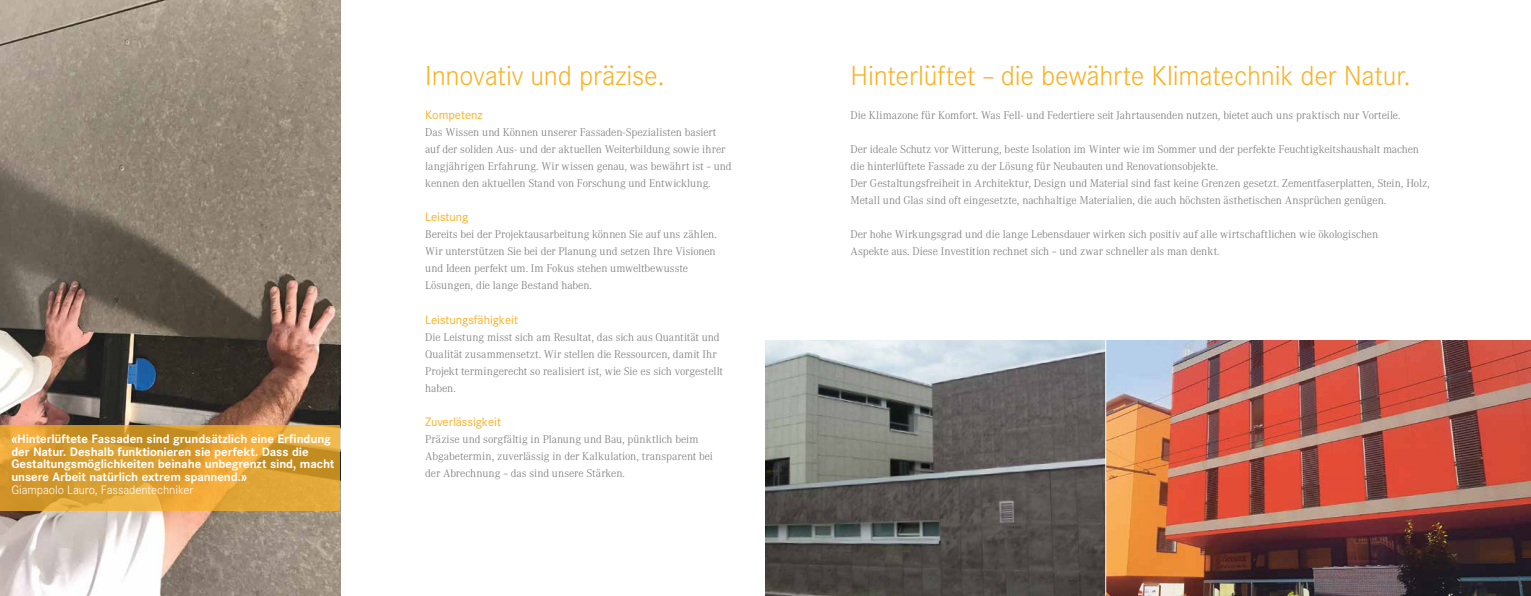
<style>
.page{position:relative;width:1531px;height:596px;background:#fff}
.page>*{position:absolute;margin:0;border:0;box-sizing:border-box;transform-origin:0 0}
.t1{font:300 27px "Corporate S";letter-spacing:-.01em;color:#f9b122}
.t2{font:700 12px/12.8px "Corporate S";letter-spacing:-.01em;color:#fff}
.t3{font:12px "Corporate S";color:#f9b122}
.t4{font:300 12px "Corporate S";letter-spacing:-.005em;color:#fff}
.t5{font:300 11px/17px "Corporate A";letter-spacing:-.005em;color:#7c7b7b}
</style>
<div class="page">
<img style="left:1106px;top:340px;width:425px;height:255px">
<svg style="left:765px;top:340px;width:340px;height:255px;background:#6e6e6c"></svg>
<img style="left:0;top:0;width:340px;height:595px">
<svg style="left:0;top:425px;width:340px;height:85px;background:#dda032"></svg>
<p class="t2" style="left:11px;top:432px;width:325px">«Hinterlüftete Fassaden sind grundsätzlich eine Erfindung der Natur. Deshalb funktionieren sie perfekt. Dass die Gestaltungsmöglichkeiten beinahe unbegrenzt sind, macht unsere Arbeit natürlich extrem spannend.»</p>
<p class="t4" style="left:11px;top:482px;width:183px">Giampaolo Lauro, Fassadentechniker</p>
<h1 class="t1" style="left:425px;top:60px;width:241px">Innovativ und präzise.</h1>
<p class="t3" style="left:425px;top:108px;width:59px">Kompetenz</p>
<p class="t5" style="left:425px;top:124px;width:308px">Das Wissen und Können unserer Fassaden-Spezialisten basiert auf der soliden Aus- und der aktuellen Weiterbildung sowie ihrer langjährigen Erfahrung. Wir wissen genau, was bewährt ist – und kennen den aktuellen Stand von Forschung und Entwicklung.</p>
<p class="t3" style="left:425px;top:210px;width:45px">Leistung</p>
<p class="t5" style="left:425px;top:226px;width:293px">Bereits bei der Projektausarbeitung können Sie auf uns zählen.<br>Wir unterstützen Sie bei der Planung und setzen Ihre Visionen und Ideen perfekt um. Im Fokus stehen umweltbewusste Lösungen, die lange Bestand haben.</p>
<p class="t3" style="left:425px;top:312px;width:94px">Leistungsfähigkeit</p>
<p class="t5" style="left:425px;top:328px;width:299px">Die Leistung misst sich am Resultat, das sich aus Quantität und Qualität zusammensetzt. Wir stellen die Ressourcen, damit Ihr Projekt termingerecht so realisiert ist, wie Sie es sich vorgestellt haben.</p>
<p class="t3" style="left:425px;top:414px;width:77px">Zuverlässigkeit</p>
<p class="t5" style="left:425px;top:430px;width:289px">Präzise und sorgfältig in Planung und Bau, pünktlich beim<br>Abgabetermin, zuverlässig in der Kalkulation, transparent bei der Abrechnung – das sind unsere Stärken.</p>
<h1 class="t1" style="left:850px;top:60px;width:562px">Hinterlüftet – die bewährte Klimatechnik der Natur.</h1>
<p class="t5" style="left:850px;top:107px;width:551px">Die Klimazone für Komfort. Was Fell- und Federtiere seit Jahrtausenden nutzen, bietet auch uns praktisch nur Vorteile.</p>
<p class="t5" style="left:850px;top:141px;width:581px">Der ideale Schutz vor Witterung, beste Isolation im Winter wie im Sommer und der perfekte Feuchtigkeitshaushalt machen die hinterlüftete Fassade zu der Lösung für Neubauten und Renovationsobjekte.<br>Der Gestaltungsfreiheit in Architektur, Design und Material sind fast keine Grenzen gesetzt. Zementfaserplatten, Stein, Holz, Metall und Glas sind oft eingesetzte, nachhaltige Materialien, die auch höchsten ästhetischen Ansprüchen genügen.</p>
<p class="t5" style="left:850px;top:226px;width:529px">Der hohe Wirkungsgrad und die lange Lebensdauer wirken sich positiv auf alle wirtschaftlichen wie ökologischen<br>Aspekte aus. Diese Investition rechnet sich – und zwar schneller als man denkt.</p>
</div>
